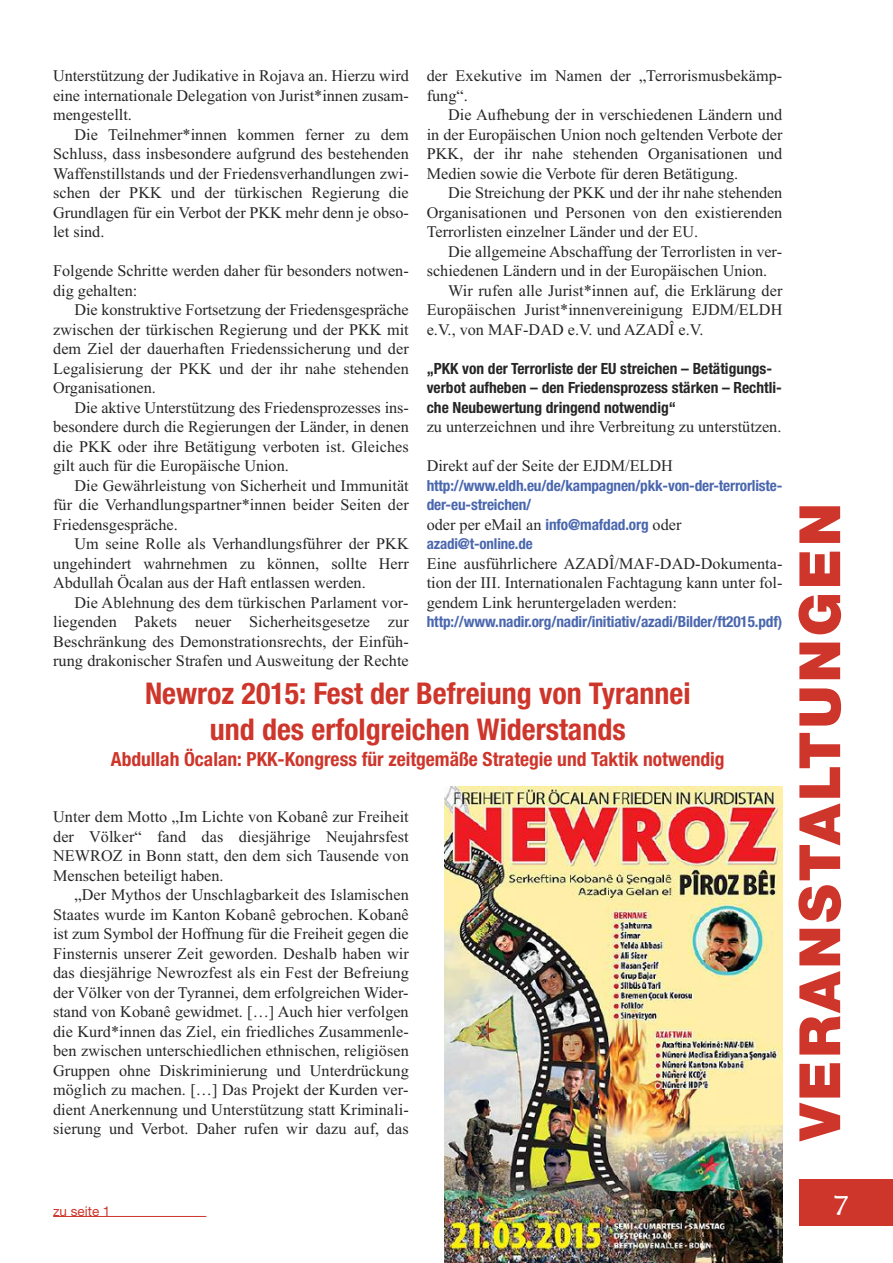
<style>
.page{position:relative;width:893px;height:1263px;background:#fff}
.page>*{position:absolute;margin:0;border:0;box-sizing:border-box;transform-origin:0 0}
.t1{font:900 57px "Helvetica Neue LT Std";letter-spacing:.05em;color:#ce352b}
.t2{font:33px "Herculanum";color:#fff}
.t3{font:700 condensed 30px/36px "Helvetica Neue LT Pro";color:#ce352b;text-align:center}
.t4{font:700 condensed 19.5px "Helvetica Neue LT Pro";color:#ce352b}
.t5{font:16.2px/19.5px "Times New Roman";color:#272627;text-align:justify}
.t6{font:700 condensed 15.45px/19.5px "Helvetica Neue";color:#272627}
.t7{font:700 condensed 15.3px/19.5px "Helvetica Neue LT Std";letter-spacing:-.01em;color:#4a67ae}
.t8{font:700 condensed 15px "Helvetica Neue LT Std";letter-spacing:-.01em;color:#4a67ae}
.t9{font:13.5px "Helvetica Neue LT Std";color:#ce352b}
.s1{font-family:"Helvetica Neue LT Std";font-weight:700;font-stretch:condensed;font-size:15.3px;color:#4a67ae}
</style>
<div class="page">
<div style="left:799px;top:1179px;width:94px;height:46px;background:#ce352b"></div>
<img style="left:444px;top:787px;width:338px;height:476px">
<hr style="left:53px;top:1216px;width:153px;height:1px;background:#ce352b">
<p class="t5" style="left:53px;top:66px;width:357px">Unterstützung der Judikative in Rojava an. Hierzu wird eine internationale Delegation von Jurist*innen zusam&shy;mengestellt.</p>
<p class="t5" style="left:53px;top:124px;width:357px;text-indent:21px">Die Teilnehmer*innen kommen ferner zu dem Schluss, dass insbesondere aufgrund des bestehenden Waffenstillstands und der Friedensverhandlungen zwi&shy;schen der PKK und der türkischen Regierung die Grundlagen für ein Verbot der PKK mehr denn je obso&shy;let sind.</p>
<p class="t5" style="left:53px;top:261px;width:357px">Folgende Schritte werden daher für besonders notwen&shy;dig gehalten:</p>
<p class="t5" style="left:53px;top:300px;width:357px;text-indent:21px">Die konstruktive Fortsetzung der Friedensgespräche zwischen der türkischen Regierung und der PKK mit dem Ziel der dauerhaften Friedenssicherung und der Legalisierung der PKK und der ihr nahe stehenden Organisationen.</p>
<p class="t5" style="left:53px;top:397px;width:357px;text-indent:21px">Die aktive Unterstützung des Friedensprozesses ins&shy;besondere durch die Regierungen der Länder, in denen die PKK oder ihre Betätigung verboten ist. Gleiches gilt auch für die Europäische Union.</p>
<p class="t5" style="left:53px;top:475px;width:357px;text-indent:21px">Die Gewährleistung von Sicherheit und Immunität für die Verhandlungspartner*innen beider Seiten der Friedensgespräche.</p>
<p class="t5" style="left:53px;top:534px;width:357px;text-indent:21px">Um seine Rolle als Verhandlungsführer der PKK ungehindert wahrnehmen zu können, sollte Herr Abdullah Öcalan aus der Haft entlassen werden.</p>
<p class="t5" style="left:53px;top:592px;width:357px;text-indent:21px">Die Ablehnung des dem türkischen Parlament vor&shy;liegenden Pakets neuer Sicherheitsgesetze zur Beschränkung des Demonstrationsrechts, der Einfüh&shy;rung drakonischer Strafen und Ausweitung der Rechte</p>
<p class="t5" style="left:427px;top:66px;width:357px">der Exekutive im Namen der „Terrorismusbekämp&shy;fung“.</p>
<p class="t5" style="left:427px;top:105px;width:357px;text-indent:21px">Die Aufhebung der in verschiedenen Ländern und in der Europäischen Union noch geltenden Verbote der PKK, der ihr nahe stehenden Organisationen und Medien sowie die Verbote für deren Betätigung.</p>
<p class="t5" style="left:427px;top:183px;width:357px;text-indent:21px">Die Streichung der PKK und der ihr nahe stehenden Organisationen und Personen von den existierenden Terrorlisten einzelner Länder und der EU.</p>
<p class="t5" style="left:448px;top:241px;width:336px">Die allgemeine Abschaffung der Terrorlisten in ver-</p>
<p class="t5" style="left:427px;top:261px;width:342px">schiedenen Ländern und in der Europäischen Union.</p>
<p class="t5" style="left:448px;top:280px;width:336px">Wir rufen alle Jurist*innen auf, die Erklärung der</p>
<p class="t5" style="left:427px;top:300px;width:357px">Europäischen Jurist*innenvereinigung EJDM/ELDH</p>
<p class="t5" style="left:427px;top:319px;width:278px">e.V., von MAF-DAD e.V. und AZADÎ e.V.</p>
<p class="t6" style="left:427px;top:357px;width:357px">„PKK von der Terrorliste der EU streichen – Betätigungs&shy;verbot aufheben – den Friedensprozess stärken – Rechtli&shy;che Neubewertung dringend notwendig“</p>
<p class="t5" style="left:427px;top:417px;width:356px">zu unterzeichnen und ihre Verbreitung zu unterstützen.</p>
<p class="t5" style="left:427px;top:456px;width:248px">Direkt auf der Seite der EJDM/ELDH</p>
<p class="t7" style="left:427px;top:477px;width:357px">http://www.eldh.eu/de/kampagnen/pkk-von-der-terrorliste&shy;der-eu-streichen/</p>
<p class="t5" style="left:427px;top:514px;width:256px">oder per eMail an <span class="s1">info@mafdad.org</span> oder</p>
<p class="t8" style="left:427px;top:538px;width:107px">azadi@t-online.de</p>
<p class="t5" style="left:427px;top:553px;width:357px">Eine ausführlichere AZADÎ/MAF-DAD-Dokumenta&shy;tion der III. Internationalen Fachtagung kann unter fol&shy;gendem Link heruntergeladen werden:</p>
<p class="t7" style="left:427px;top:613px;width:357px">http://www.nadir.org/nadir/initiativ/azadi/Bilder/ft2015.pdf)</p>
<h3 class="t3" style="left:145px;top:678px;width:547px">Newroz 2015: Fest der Befreiung von Tyrannei und des erfolgreichen Widerstands</h3>
<p class="t4" style="left:111px;top:752px;width:615px">Abdullah Öcalan: PKK-Kongress für zeitgemäße Strategie und Taktik notwendig</p>
<p class="t5" style="left:53px;top:807px;width:357px">Unter dem Motto „Im Lichte von Kobanê zur Freiheit der Völker“ fand das diesjährige Neujahrsfest NEWROZ in Bonn statt, den dem sich Tausende von Menschen beteiligt haben.</p>
<p class="t5" style="left:53px;top:885px;width:357px;text-indent:21px">„Der Mythos der Unschlagbarkeit des Islamischen Staates wurde im Kanton Kobanê gebrochen. Kobanê ist zum Symbol der Hoffnung für die Freiheit gegen die Finsternis unserer Zeit geworden. Deshalb haben wir das diesjährige Newrozfest als ein Fest der Befreiung der Völker von der Tyrannei, dem erfolgreichen Wider&shy;stand von Kobanê gewidmet. […] Auch hier verfolgen die Kurd*innen das Ziel, ein friedliches Zusammenle&shy;ben zwischen unterschiedlichen ethnischen, religiösen Gruppen ohne Diskriminierung und Unterdrückung möglich zu machen. […] Das Projekt der Kurden ver&shy;dient Anerkennung und Unterstützung statt Kriminali&shy;sierung und Verbot. Daher rufen wir dazu auf, das</p>
<h1 class="t1" style="left:799px;top:1140px;width:639px;rotate:-90deg">VERANSTALTUNGEN</h1>
<p class="t9" style="left:53px;top:1206px;width:59px">zu seite 1</p>
<h2 class="t2" style="left:834px;top:1183px;width:17px">7</h2>
</div>
